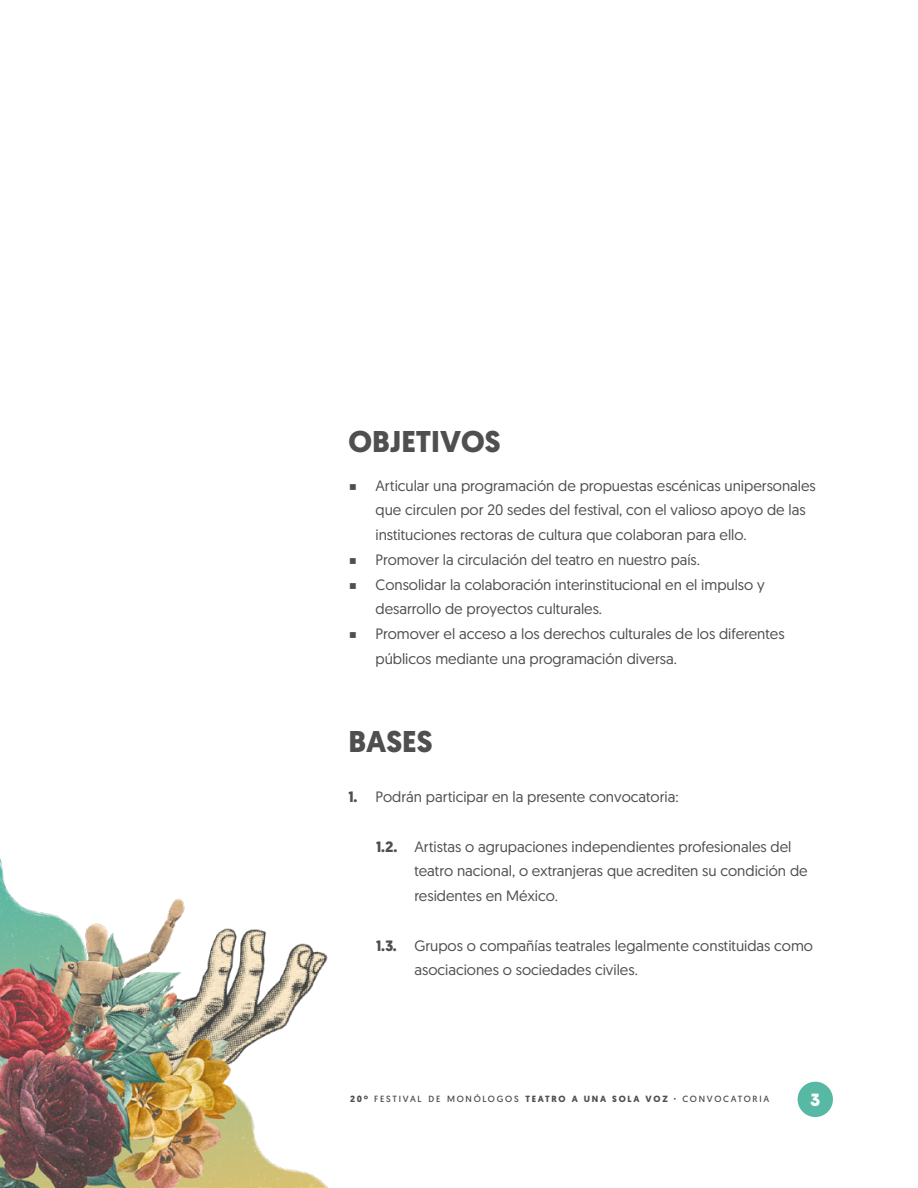
<style>
.page{position:relative;width:918px;height:1188px;background:#fff}
.page>*{position:absolute;margin:0;border:0;box-sizing:border-box;transform-origin:0 0}
.t1{font:700 30px "Geomanist";color:#4f4f4f}
.t2{font:15px/24.8px "Geomanist";color:#4f4f4f}
.t3{font:700 15px "Dazzle Unicase";color:#fff}
.t4{font:9px "Geomanist";letter-spacing:.19em;color:#4f4f4f}
.s1{font-family:"Montserrat";font-weight:900}
.s2{font-weight:700}
</style>
<div class="page">
<img style="left:0;top:858px;width:833px;height:330px">
<div style="left:798px;top:1082px;width:35px;height:35px;background:#57b8a3;border-radius:50%"></div>
<h1 class="t1" style="left:349px;top:421px;width:154px">OBJETIVOS</h1>
<p class="t2" style="left:376px;top:472px;width:442px;text-indent:-27px"><span class="s1">■</span> Articular una programación de propuestas escénicas unipersonales que circulen por 20 sedes del festival, con el valioso apoyo de las instituciones rectoras de cultura que colaboran para ello.</p>
<p class="t2" style="left:349px;top:547px;width:353px"><span class="s1">■</span> Promover la circulación del teatro en nuestro país.</p>
<p class="t2" style="left:376px;top:571px;width:391px;text-indent:-27px"><span class="s1">■</span> Consolidar la colaboración interinstitucional en el impulso y desarrollo de proyectos culturales.</p>
<p class="t2" style="left:376px;top:621px;width:411px;text-indent:-27px"><span class="s1">■</span> Promover el acceso a los derechos culturales de los diferentes públicos mediante una programación diversa.</p>
<h1 class="t1" style="left:349px;top:722px;width:86px">BASES</h1>
<p class="t2" style="left:349px;top:784px;width:332px"><span class="s2">1.</span> Podrán participar en la presente convocatoria:</p>
<p class="t2" style="left:414px;top:834px;width:395px;text-indent:-38px"><span class="s2">1.2.</span> Artistas o agrupaciones independientes profesionales del teatro nacional, o extranjeras que acrediten su condición de residentes en México.</p>
<p class="t2" style="left:414px;top:933px;width:400px;text-indent:-38px"><span class="s2">1.3.</span> Grupos o compañías teatrales legalmente constituidas como asociaciones o sociedades civiles.</p>
<p class="t4" style="left:350px;top:1093px;width:421px"><span class="s2">20º</span> FESTIVAL DE MONÓLOGOS <span class="s2">TEATRO A UNA SOLA VOZ ·</span> CONVOCATORIA</p>
<p class="t3" style="left:810px;top:1088px;width:11px">3</p>
</div>
